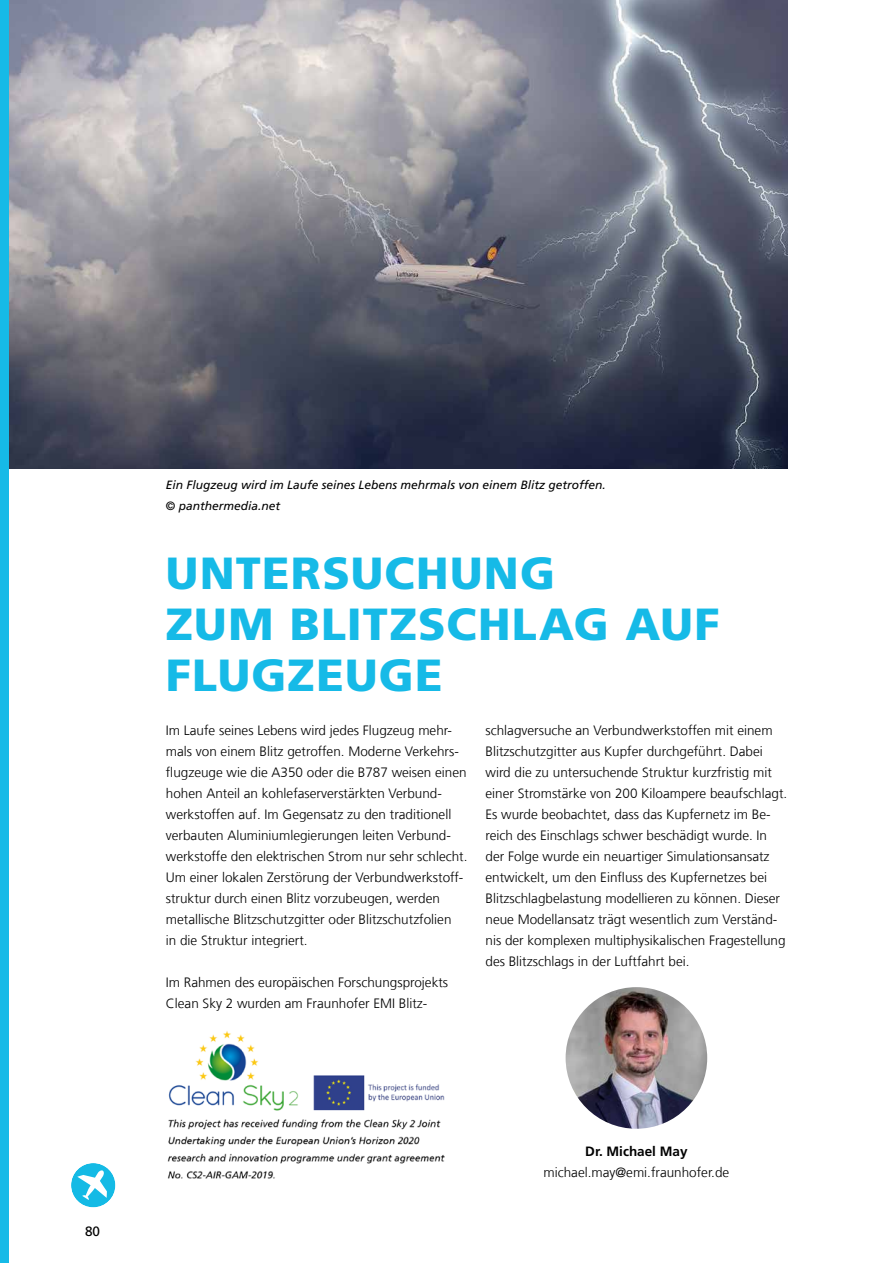
<style>
.page{position:relative;width:893px;height:1263px;background:#fff}
.page>*{position:absolute;margin:0;border:0;box-sizing:border-box;transform-origin:0 0}
.t1{font:900 45px/51px "Frutiger LT Com";letter-spacing:.025em;color:#16bae7}
.t2{font:300 13.5px/21px "Frutiger LT Com";color:#000}
.t3{font:700 13.5px "Frutiger LT Com";color:#000}
.t4{font:13.5px "Frutiger LT Com";color:#000}
.t5{font:italic 12px/21px "Frutiger LT Com";color:#000}
</style>
<div class="page">
<img style="left:8px;top:0;width:779px;height:468px">
<div style="left:0;top:0;width:8px;height:1263px;background:#16bae7"></div>
<div style="left:71px;top:1163px;width:44px;height:44px;background:#14bae5;border-radius:50%"></div>
<svg style="left:77px;top:1170px;width:30px;height:30px"></svg>
<img style="left:566px;top:987px;width:141px;height:142px;border-radius:71px">
<img style="left:167px;top:1031px;width:278px;height:148px">
<p class="t4" style="left:85px;top:1223px;width:17px">80</p>
<p class="t5" style="left:166px;top:474px;width:441px">Ein Flugzeug wird im Laufe seines Lebens mehrmals von einem Blitz getroffen. © panthermedia.net</p>
<h1 class="t1" style="left:166px;top:547px;width:555px">UNTERSUCHUNG<br>ZUM BLITZSCHLAG AUF<br>FLUGZEUGE</h1>
<p class="t2" style="left:166px;top:720px;width:303px">Im Laufe seines Lebens wird jedes Flugzeug mehr&shy;mals von einem Blitz getroffen. Moderne Verkehrs&shy;flugzeuge wie die A350 oder die B787 weisen einen hohen Anteil an kohlefaserverstärkten Verbund&shy;werkstoffen auf. Im Gegensatz zu den traditionell verbauten Aluminiumlegierungen leiten Verbund&shy;werkstoffe den elektrischen Strom nur sehr schlecht.<br>Um einer lokalen Zerstörung der Verbundwerkstoff&shy;struktur durch einen Blitz vorzubeugen, werden metallische Blitzschutzgitter oder Blitzschutzfolien<br>in die Struktur integriert.</p>
<p class="t2" style="left:166px;top:972px;width:284px">Im Rahmen des europäischen Forschungsprojekts<br>Clean Sky 2 wurden am Fraunhofer EMI Blitz-</p>
<p class="t2" style="left:486px;top:720px;width:303px">schlagversuche an Verbundwerkstoffen mit einem Blitzschutzgitter aus Kupfer durchgeführt. Dabei wird die zu untersuchende Struktur kurzfristig mit einer Stromstärke von 200 Kiloampere beaufschlagt.<br>Es wurde beobachtet, dass das Kupfernetz im Be&shy;reich des Einschlags schwer beschädigt wurde. In der Folge wurde ein neuartiger Simulationsansatz entwickelt, um den Einfluss des Kupfernetzes bei Blitzschlagbelastung modellieren zu können. Dieser neue Modellansatz trägt wesentlich zum Verständ&shy;nis der komplexen multiphysikalischen Fragestellung des Blitzschlags in der Luftfahrt bei.</p>
<p class="t3" style="left:585px;top:1144px;width:104px">Dr. Michael May</p>
<p class="t2" style="left:543px;top:1162px;width:187px">michael.may@emi.fraunhofer.de</p>
</div>
